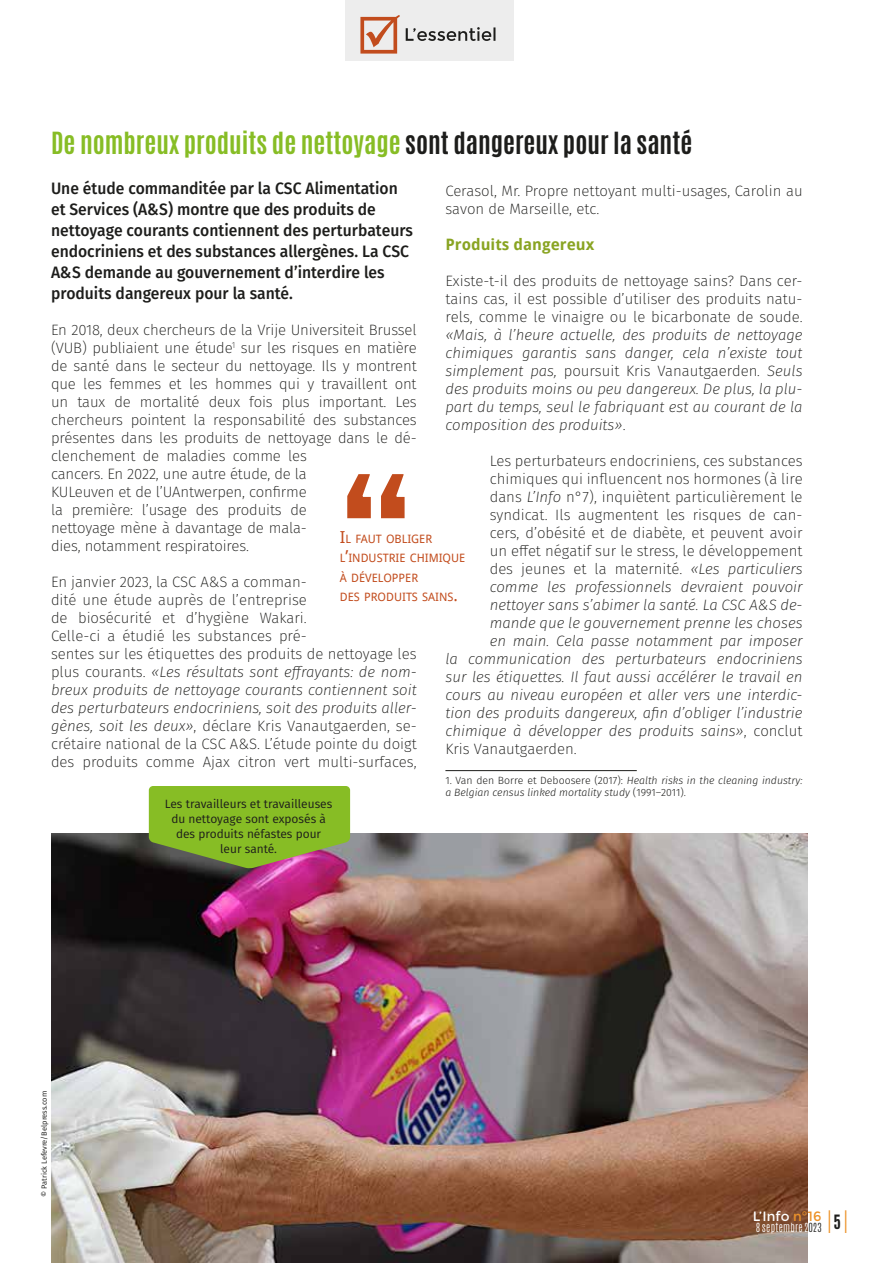
<style>
.page{position:relative;width:893px;height:1263px;background:#fff}
.page>*{position:absolute;margin:0;border:0;box-sizing:border-box;transform-origin:0 0}
.t1{font:300 25.95px "Antonio";color:#ec9228;scale:.64 1}
.t2{font:700 25.5px "Antonio";color:#87bd25}
.t3{font:500 16.5px/21px "Fira Sans";color:#1d1d1b;scale:.95 1}
.t4{font:700 15.75px "Droid Sans";color:#89a422}
.t5{font:200 15px/18px "Fira Sans";letter-spacing:-.005em;color:#1d1d1b}
.t6{font:italic 200 15px/18px "Fira Sans";color:#1d1d1b;text-align:justify}
.t7{font:13.5px "Montserrat";letter-spacing:.005em;color:#fff}
.t8{font:12px/15px "Fira Sans";color:#1d1d1b;text-align:center}
.t9{font:11.55px/19.5px "Droid Sans";color:#c24c1d}
.t10{font:italic 300 10.5px/12px "Fira Sans";color:#1d1d1b}
.t11{font:300 10.5px "Antonio";letter-spacing:.03em;color:#fff}
.t12{font:7.5px "Fira Sans";color:#1d1d1b}
.s1{color:#1d1d1b}
.s2{font-style:italic}
.s3{font-style:normal}
.s4{font-size:16.5px}
.s5{color:#ec9228}
</style>
<div class="page">
<hr style="left:445px;top:770px;width:192px;height:1px;background:#1d1d1b">
<div style="left:345px;top:0;width:169px;height:61px;background:#ededed"></div>
<svg style="left:406px;top:27px;width:89px;height:14px"></svg>
<svg style="left:360px;top:15px;width:40px;height:39px"></svg>
<svg style="left:347px;top:474px;width:58px;height:44px"></svg>
<img style="left:51px;top:833px;width:757px;height:430px">
<svg style="left:149px;top:786px;width:201px;height:82px;background:#85aa30"></svg>
<h2 class="t2" style="left:51px;top:123px;width:643px">De nombreux produits de nettoyage <span class="s1">sont dangereux pour la santé</span></h2>
<p class="t3" style="left:51px;top:178px;width:382px">Une étude commanditée par la CSC Alimentation et Services (A&amp;S) montre que des produits de nettoyage courants contiennent des perturbateurs endocriniens et des substances allergènes. La CSC A&amp;S demande au gouvernement d’interdire les produits dangereux pour la santé.</p>
<p class="t5" style="left:51px;top:321px;width:367px">En 2018, deux chercheurs de la Vrije Universiteit Brussel (VUB) publiaient une étude<sup>1</sup> sur les risques en matière de santé dans le secteur du nettoyage. Ils y montrent que les femmes et les hommes qui y travaillent ont un taux de mortalité deux fois plus important. Les chercheurs pointent la responsabilité des substances présentes dans les produits de nettoyage dans le dé&shy;clenchement de maladies comme les<br>cancers. En 2022, une autre étude, de la<br>KULeuven et de l’UAntwerpen, confirme<br>la première: l’usage des produits de<br>nettoyage mène à davantage de mala-<br>dies, notamment respiratoires.</p>
<p class="t5" style="left:51px;top:573px;width:367px">En janvier 2023, la CSC A&amp;S a comman-<br>dité une étude auprès de l’entreprise<br>de biosécurité et d’hygiène Wakari.<br>Celle-ci a étudié les substances pré-<br>sentes sur les étiquettes des produits de nettoyage les plus courants. <span class="s2">«Les résultats sont effrayants: de nom&shy;breux produits de nettoyage courants contiennent soit des perturbateurs endocriniens, soit des produits aller&shy;gènes, soit les deux»</span>, déclare Kris Vanautgaerden, se&shy;crétaire national de la CSC A&amp;S. L’étude pointe du doigt des produits comme Ajax citron vert multi-surfaces,</p>
<p class="t5" style="left:445px;top:181px;width:359px">Cerasol, Mr. Propre nettoyant multi-usages, Carolin au savon de Marseille, etc.</p>
<p class="t4" style="left:445px;top:233px;width:150px">Produits dangereux</p>
<p class="t5" style="left:445px;top:271px;width:359px;text-align:justify">Existe-t-il des produits de nettoyage sains? Dans cer&shy;tains cas, il est possible d’utiliser des produits natu&shy;rels, comme le vinaigre ou le bicarbonate de soude.</p>
<p class="t6" style="left:445px;top:325px;width:359px">«Mais, à l’heure actuelle, des produits de nettoyage chimiques garantis sans danger, cela n’existe tout simplement pas, <span class="s3">poursuit Kris Vanautgaerden</span>. Seuls des produits moins ou peu dangereux. De plus, la plu&shy;part du temps, seul le fabriquant est au courant de la composition des produits»<span class="s3">.</span></p>
<p class="t5" style="left:490px;top:451px;width:314px">Les perturbateurs endocriniens, ces substances</p>
<p class="t5" style="left:490px;top:469px;width:314px">chimiques qui influencent nos hormones (à lire</p>
<p class="t5" style="left:490px;top:487px;width:314px">dans <span class="s2">L’Info</span> n°7), inquiètent particulièrement le</p>
<p class="t5" style="left:490px;top:505px;width:314px">syndicat. Ils augmentent les risques de can-</p>
<p class="t5" style="left:490px;top:523px;width:314px">cers, d’obésité et de diabète, et peuvent avoir</p>
<p class="t5" style="left:490px;top:541px;width:314px">un effet négatif sur le stress, le développement</p>
<p class="t5" style="left:490px;top:559px;width:314px">des jeunes et la maternité. <span class="s2">«Les particuliers</span></p>
<p class="t6" style="left:490px;top:577px;width:314px">comme les professionnels devraient pouvoir</p>
<p class="t6" style="left:490px;top:595px;width:314px">nettoyer sans s’abimer la santé. La CSC A&amp;S de-</p>
<p class="t6" style="left:490px;top:613px;width:314px">mande que le gouvernement prenne les choses</p>
<p class="t6" style="left:490px;top:631px;width:314px">en main. Cela passe notamment par imposer</p>
<p class="t6" style="left:445px;top:649px;width:359px">la communication des perturbateurs endocriniens</p>
<p class="t6" style="left:445px;top:667px;width:359px">sur les étiquettes. Il faut aussi accélérer le travail en</p>
<p class="t6" style="left:445px;top:685px;width:359px">cours au niveau européen et aller vers une interdic-</p>
<p class="t6" style="left:445px;top:703px;width:359px">tion des produits dangereux, afin d’obliger l’industrie</p>
<p class="t6" style="left:445px;top:721px;width:359px">chimique à développer des produits sains»<span class="s3">, conclut</span></p>
<p class="t5" style="left:445px;top:739px;width:133px">Kris Vanautgaerden.</p>
<p class="t10" style="left:445px;top:774px;width:359px"><span class="s3">1. Van den Borre et Deboosere (2017):</span> Health risks in the cleaning industry: a Belgian census linked mortality study <span class="s3">(1991–2011).</span></p>
<p class="t9" style="left:340px;top:528px;width:127px"><span class="s4">I</span>L FAUT OBLIGER<br>L<span class="s4">’</span>INDUSTRIE CHIMIQUE<br>À DÉVELOPPER<br>DES PRODUITS SAINS<span class="s4">.</span></p>
<p class="t8" style="left:165px;top:796px;width:169px">Les travailleurs et travailleuses du nettoyage sont exposés à des produits néfastes pour leur santé.</p>
<p class="t12" style="left:38px;top:1197px;width:108px;rotate:-90deg">© Patrick Lefevre/Belpress.com</p>
<p class="t7" style="left:753px;top:1208px;width:70px">L’Info <span class="s5">n°16</span></p>
<h1 class="t1" style="left:827px;top:1203px;width:33px">I<sup>5</sup>I</h1>
<p class="t11" style="left:756px;top:1220px;width:67px">8 septembre 2<span class="s1">023</span></p>
</div>
